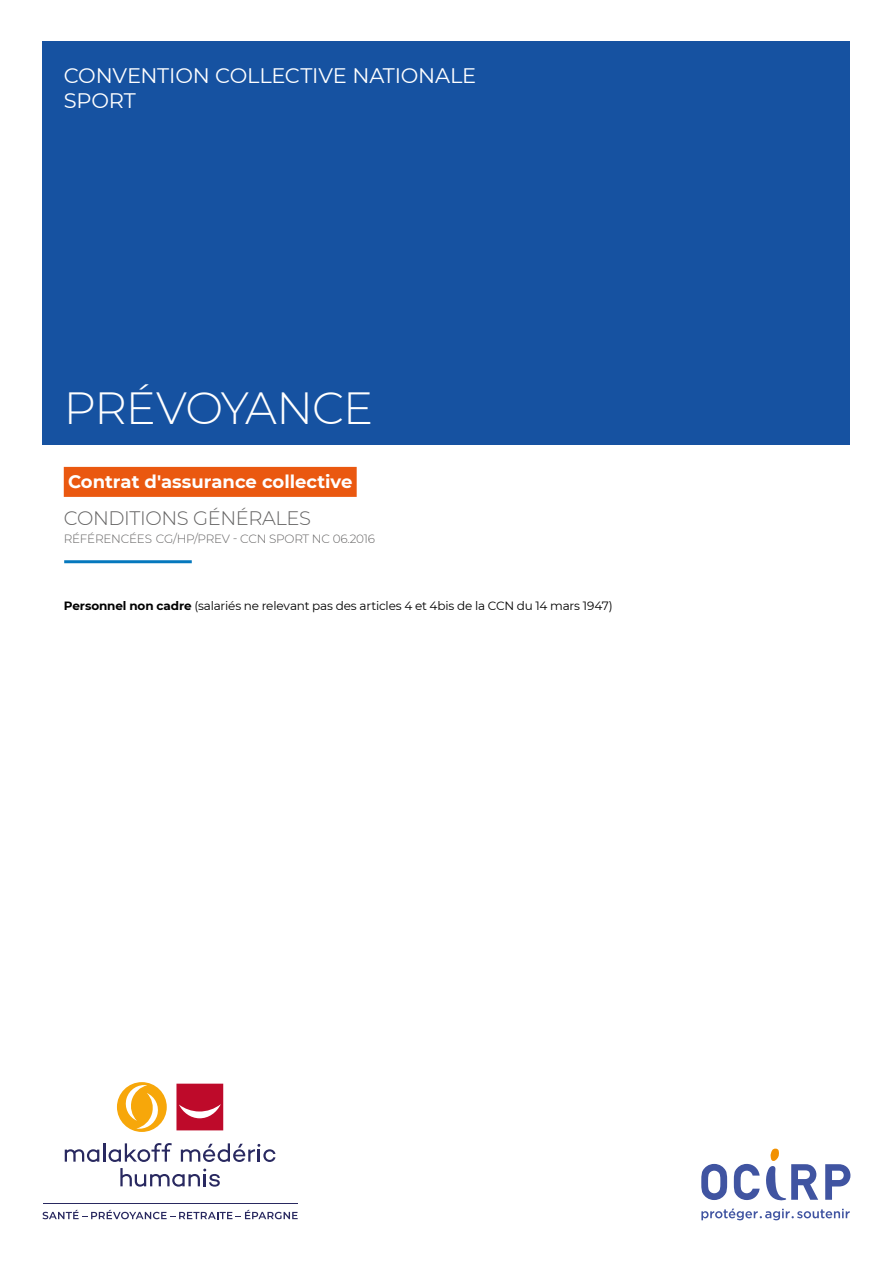
<style>
.page{position:relative;width:893px;height:1263px;background:#fff}
.page>*{position:absolute;margin:0;border:0;box-sizing:border-box;transform-origin:0 0}
.t1{font:300 45px "Montserrat";letter-spacing:-.03em;color:#fff}
.t2{font:21px/25.2px "Montserrat";letter-spacing:-.01em;color:#fff}
.t3{font:300 19.5px "Montserrat";letter-spacing:-.02em;color:#646363}
.t4{font:700 18px "Montserrat";color:#fff}
.t5{font:12px "Montserrat";letter-spacing:-.015em;color:#000}
.t6{font:300 12px "Montserrat";letter-spacing:-.02em;color:#646363}
.s1{font-weight:700}
</style>
<div class="page">
<div style="left:43px;top:41px;width:807px;height:404px;background:#1652a1"></div>
<div style="left:64px;top:467px;width:293px;height:30px;background:#ea5810"></div>
<hr style="left:64px;top:560px;width:128px;height:3px;background:#0578bd">
<svg style="left:117px;top:1082px;width:50px;height:50px"></svg>
<svg style="left:176px;top:1084px;width:47px;height:46px;background:#c52441"></svg>
<svg style="left:120px;top:1168px;width:100px;height:19px"></svg>
<svg style="left:181px;top:1143px;width:94px;height:19px"></svg>
<svg style="left:65px;top:1143px;width:107px;height:19px"></svg>
<svg style="left:43px;top:1210px;width:255px;height:9px"></svg>
<hr style="left:43px;top:1202px;width:255px;height:1px;background:#292960">
<svg style="left:701px;top:1164px;width:26px;height:36px"></svg>
<svg style="left:825px;top:1164px;width:25px;height:36px"></svg>
<svg style="left:734px;top:1148px;width:84px;height:53px"></svg>
<svg style="left:701px;top:1208px;width:149px;height:12px"></svg>
<h2 class="t2" style="left:64px;top:62px;width:414px">CONVENTION COLLECTIVE NATIONALE<br>SPORT</h2>
<h1 class="t1" style="left:64px;top:378px;width:311px">PRÉVOYANCE</h1>
<h3 class="t4" style="left:68px;top:469px;width:286px">Contrat d'assurance collective</h3>
<h3 class="t3" style="left:64px;top:504px;width:249px">CONDITIONS GÉNÉRALES</h3>
<p class="t6" style="left:64px;top:531px;width:313px">RÉFÉRENCÉES CG/HP/PREV - CCN SPORT NC 06.2016</p>
<p class="t5" style="left:64px;top:598px;width:550px"><span class="s1">Personnel non cadre</span> (salariés ne relevant pas des articles 4 et 4bis de la CCN du 14 mars 1947)</p>
</div>
